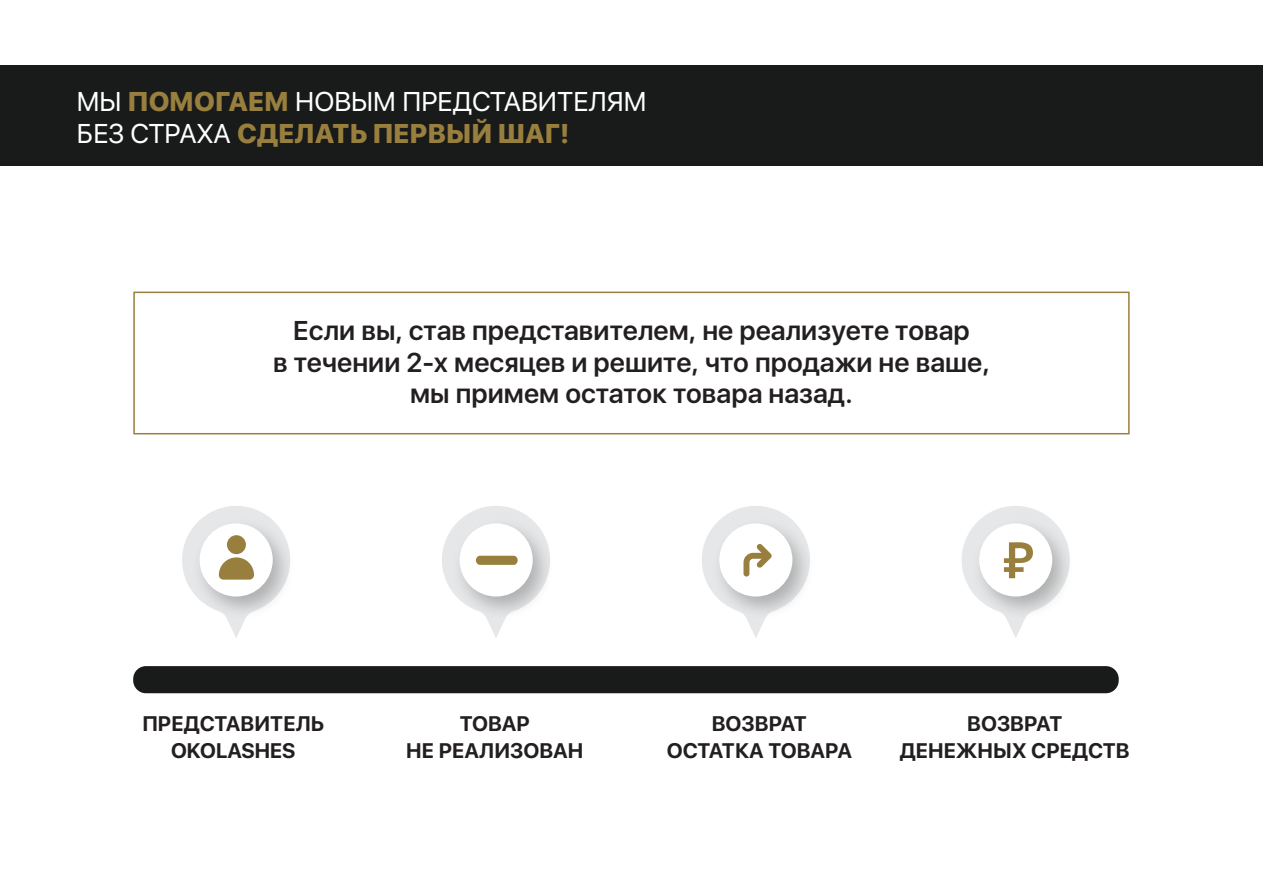
<style>
.page{position:relative;width:1263px;height:893px;background:#fff}
.page>*{position:absolute;margin:0;border:0;box-sizing:border-box;transform-origin:0 0}
.t1{font:600 27px/31.5px "SFUI Display";color:#231f20;text-align:center}
.t2{font:27px/31.5px "SFUI Display";color:#fff}
.t3{font:700 21px/27px "SFUI Display";color:#231f20;text-align:center}
.s1{font-weight:800;color:#997f3e}
</style>
<div class="page">
<div style="left:0;top:66px;width:1263px;height:100px;background:#191a1a"></div>
<div style="left:133px;top:666px;width:986px;height:27px;background:#191a1a;border-radius:13px"></div>
<svg style="left:182px;top:506px;width:108px;height:132px"></svg>
<svg style="left:442px;top:506px;width:78px;height:132px"></svg>
<img style="left:445px;top:512px;width:105px;height:115px">
<div style="left:460px;top:523px;width:73px;height:73px;background:#fff;border-radius:50%"></div>
<div style="left:476px;top:556px;width:42px;height:9px;background:#997f3e;border-radius:4px"></div>
<svg style="left:702px;top:506px;width:108px;height:132px"></svg>
<div style="left:133px;top:292px;width:997px;height:142px;border:2px solid #997f3e"></div>
<svg style="left:962px;top:506px;width:108px;height:132px"></svg>
<p class="t2" style="left:77px;top:87px;width:571px">МЫ <span class="s1">ПОМОГАЕМ</span> НОВЫМ ПРЕДСТАВИТЕЛЯМ<br>БЕЗ СТРАХА <span class="s1">СДЕЛАТЬ ПЕРВЫЙ ШАГ!</span></p>
<p class="t1" style="left:273px;top:316px;width:718px">Если вы, став представителем, не реализуете товар<br>в течении 2-х месяцев и решите, что продажи не ваше, мы примем остаток товара назад.</p>
<p class="t3" style="left:142px;top:711px;width:183px">ПРЕДСТАВИТЕЛЬ<br>OKOLASHES</p>
<p class="t3" style="left:406px;top:711px;width:179px">ТОВАР<br>НЕ РЕАЛИЗОВАН</p>
<p class="t3" style="left:667px;top:711px;width:187px">ВОЗВРАТ<br>ОСТАТКА ТОВАРА</p>
<p class="t3" style="left:900px;top:711px;width:231px">ВОЗВРАТ<br>ДЕНЕЖНЫХ СРЕДСТВ</p>
</div>
